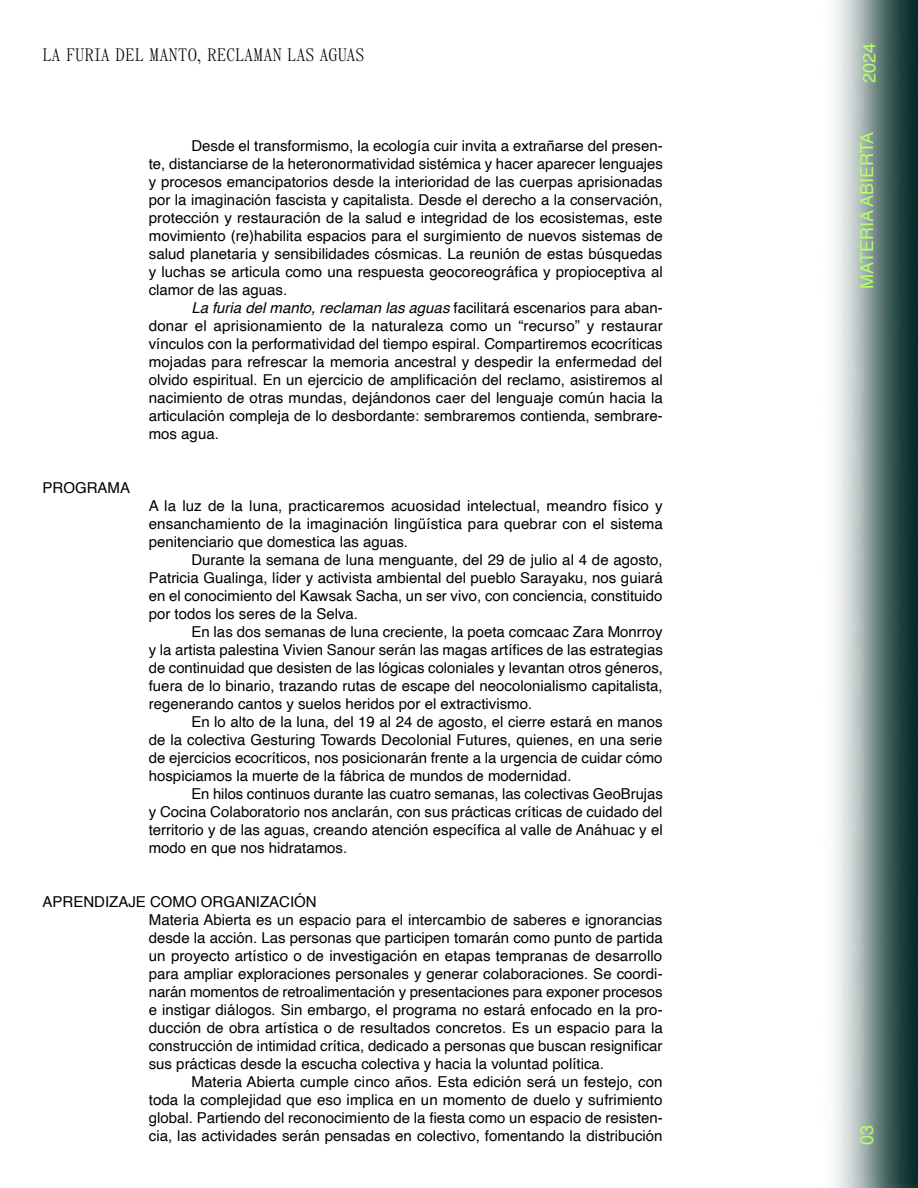
<style>
.page{position:relative;width:918px;height:1188px;background:#fff}
.page>*{position:absolute;margin:0;border:0;box-sizing:border-box;transform-origin:0 0}
.t1{font:18px "Panama";color:#000}
.t2{font:18px "Helvetica";color:#b3ff67}
.t3{font:15px/18px "Helvetica";color:#000;text-align:justify}
.s1{font-style:italic}
</style>
<div class="page">
<img style="left:835px;top:0;width:83px;height:1188px">
<p class="t1" style="left:43px;top:44px;width:323px">LA FURIA DEL MANTO, RECLAMAN LAS AGUAS</p>
<p class="t3" style="left:43px;top:479px;width:89px">PROGRAMA</p>
<p class="t3" style="left:149px;top:137px;width:516px;text-indent:43px">Desde el transformismo, la ecología cuir invita a extrañarse del presen&shy;te, distanciarse de la heteronormatividad sistémica y hacer aparecer lenguajes y procesos emancipatorios desde la interioridad de las cuerpas aprisionadas por la imaginación fascista y capitalista. Desde el derecho a la conservación, protección y restauración de la salud e integridad de los ecosistemas, este movimiento (re)habilita espacios para el surgimiento de nuevos sistemas de salud planetaria y sensibilidades cósmicas. La reunión de estas búsquedas y luchas se articula como una respuesta geocoreográfica y propioceptiva al clamor de las aguas.</p>
<p class="t3" style="left:149px;top:299px;width:516px;text-indent:43px"><span class="s1">La furia del manto, reclaman las aguas</span> facilitará escenarios para aban&shy;donar el aprisionamiento de la naturaleza como un “recurso” y restaurar vínculos con la performatividad del tiempo espiral. Compartiremos ecocríticas mojadas para refrescar la memoria ancestral y despedir la enfermedad del olvido espiritual. En un ejercicio de amplificación del reclamo, asistiremos al nacimiento de otras mundas, dejándonos caer del lenguaje común hacia la articulación compleja de lo desbordante: sembraremos contienda, sembrare&shy;mos agua.</p>
<p class="t3" style="left:149px;top:497px;width:516px">A la luz de la luna, practicaremos acuosidad intelectual, meandro físico y ensanchamiento de la imaginación lingüística para quebrar con el sistema penitenciario que domestica las aguas.</p>
<p class="t3" style="left:149px;top:551px;width:515px;text-indent:43px">Durante la semana de luna menguante, del 29 de julio al 4 de agosto, Patricia Gualinga, líder y activista ambiental del pueblo Sarayaku, nos guiará en el conocimiento del Kawsak Sacha, un ser vivo, con conciencia, constituido por todos los seres de la Selva.</p>
<p class="t3" style="left:149px;top:623px;width:516px;text-indent:43px">En las dos semanas de luna creciente, la poeta comcaac Zara Monrroy y la artista palestina Vivien Sanour serán las magas artífices de las estrategias de continuidad que desisten de las lógicas coloniales y levantan otros géneros, fuera de lo binario, trazando rutas de escape del neocolonialismo capitalista, regenerando cantos y suelos heridos por el extractivismo.</p>
<p class="t3" style="left:149px;top:713px;width:515px;text-indent:43px">En lo alto de la luna, del 19 al 24 de agosto, el cierre estará en manos de la colectiva Gesturing Towards Decolonial Futures, quienes, en una serie de ejercicios ecocríticos, nos posicionarán frente a la urgencia de cuidar cómo hospiciamos la muerte de la fábrica de mundos de modernidad.</p>
<p class="t3" style="left:149px;top:785px;width:515px;text-indent:43px">En hilos continuos durante las cuatro semanas, las colectivas GeoBrujas y Cocina Colaboratorio nos anclarán, con sus prácticas críticas de cuidado del territorio y de las aguas, creando atención específica al valle de Anáhuac y el modo en que nos hidratamos.</p>
<p class="t3" style="left:149px;top:893px;width:516px;text-align:left;text-indent:-106px">APRENDIZAJE COMO ORGANIZACIÓN<br>Materia Abierta es un espacio para el intercambio de saberes e ignorancias desde la acción. Las personas que participen tomarán como punto de partida un proyecto artístico o de investigación en etapas tempranas de desarrollo para ampliar exploraciones personales y generar colaboraciones. Se coordi&shy;narán momentos de retroalimentación y presentaciones para exponer procesos e instigar diálogos. Sin embargo, el programa no estará enfocado en la pro&shy;ducción de obra artística o de resultados concretos. Es un espacio para la construcción de intimidad crítica, dedicado a personas que buscan resignificar sus prácticas desde la escucha colectiva y hacia la voluntad política.</p>
<p class="t3" style="left:149px;top:1073px;width:515px;text-indent:43px">Materia Abierta cumple cinco años. Esta edición será un festejo, con toda la complejidad que eso implica en un momento de duelo y sufrimiento global. Partiendo del reconocimiento de la fiesta como un espacio de resisten&shy;cia, las actividades serán pensadas en colectivo, fomentando la distribución</p>
<p class="t2" style="left:855px;top:83px;width:42px;rotate:-90deg">2024</p>
<p class="t2" style="left:853px;top:289px;width:159px;rotate:-90deg">MATERIA ABIERTA</p>
<p class="t2" style="left:853px;top:1145px;width:22px;rotate:-90deg">03</p>
</div>
